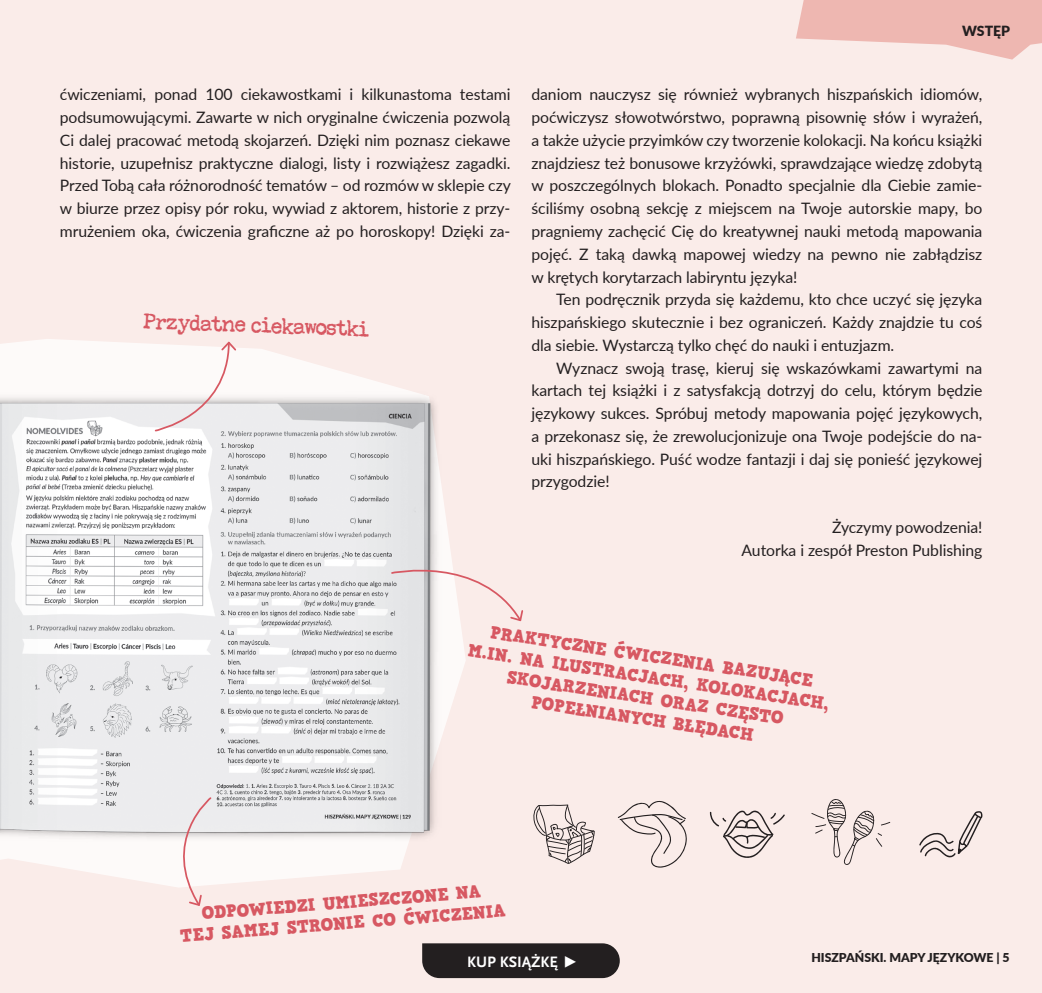
<style>
.page{position:relative;width:1042px;height:993px;background:#fff}
.page>*{position:absolute;margin:0;border:0;box-sizing:border-box;transform-origin:0 0}
.t1{font:21px "Sunflower";color:#d75862}
.t2{font:17.5px/21px "HVD Comic Serif Pro";color:#d75862;text-align:center}
.t3{font:15.75px/22.8px "Lato";letter-spacing:-.005em;color:#231f20;text-align:justify}
.t4{font:700 15.75px "Scala Sans Pro";color:#fff}
.t5{font:900 14px "Lato";color:#231f20}
.t6{font:900 12.25px "Lato";color:#231f20}
</style>
<div class="page">
<div style="left:0;top:0;width:1042px;height:992px;background:#faece9"></div>
<svg style="left:796px;top:0;width:246px;height:60px"></svg>
<svg style="left:0;top:339px;width:466px;height:546px"></svg>
<img style="left:0;top:376px;width:457px;height:493px">
<svg style="left:154px;top:340px;width:84px;height:92px"></svg>
<svg style="left:159px;top:796px;width:53px;height:110px"></svg>
<svg style="left:390px;top:554px;width:133px;height:68px"></svg>
<svg style="left:919px;top:811px;width:63px;height:46px"></svg>
<svg style="left:617px;top:800px;width:70px;height:67px"></svg>
<svg style="left:710px;top:810px;width:75px;height:48px"></svg>
<svg style="left:533px;top:804px;width:62px;height:59px"></svg>
<svg style="left:811px;top:799px;width:79px;height:65px"></svg>
<div style="left:422px;top:943px;width:198px;height:34px;background:#231f20"></div>
<p class="t5" style="left:962px;top:20px;width:49px">WSTĘP</p>
<p class="t3" style="left:60px;top:83px;width:452px">ćwiczeniami, ponad 100 ciekawostkami i kilkunastoma testami podsumowującymi. Zawarte w nich oryginalne ćwiczenia pozwolą Ci dalej pracować metodą skojarzeń. Dzięki nim poznasz ciekawe historie, uzupełnisz praktyczne dialogi, listy i rozwiążesz zagadki.<br>Przed Tobą cała różnorodność tematów – od rozmów w sklepie czy w biurze przez opisy pór roku, wywiad z aktorem, historie z przy&shy;mrużeniem oka, ćwiczenia graficzne aż po horoskopy! Dzięki za-</p>
<p class="t3" style="left:531px;top:83px;width:452px">daniom nauczysz się również wybranych hiszpańskich idiomów, poćwiczysz słowotwórstwo, poprawną pisownię słów i wyrażeń, a także użycie przyimków czy tworzenie kolokacji. Na końcu książki znajdziesz też bonusowe krzyżówki, sprawdzające wiedzę zdobytą w poszczególnych blokach. Ponadto specjalnie dla Ciebie zamie&shy;ściliśmy osobną sekcję z miejscem na Twoje autorskie mapy, bo pragniemy zachęcić Cię do kreatywnej nauki metodą mapowania pojęć. Z taką dawką mapowej wiedzy na pewno nie zabłądzisz w krętych korytarzach labiryntu języka!</p>
<p class="t3" style="left:531px;top:287px;width:452px;text-indent:25px">Ten podręcznik przyda się każdemu, kto chce uczyć się języka hiszpańskiego skutecznie i bez ograniczeń. Każdy znajdzie tu coś dla siebie. Wystarczą tylko chęć do nauki i entuzjazm.</p>
<p class="t3" style="left:531px;top:356px;width:452px;text-indent:25px">Wyznacz swoją trasę, kieruj się wskazówkami zawartymi na kartach tej książki i z satysfakcją dotrzyj do celu, którym będzie językowy sukces. Spróbuj metody mapowania pojęć językowych, a przekonasz się, że zrewolucjonizuje ona Twoje podejście do na&shy;uki hiszpańskiego. Puść wodze fantazji i daj się ponieść językowej przygodzie!</p>
<p class="t3" style="left:741px;top:515px;width:242px;text-align:right">Życzymy powodzenia!<br>Autorka i zespół Preston Publishing</p>
<h1 class="t1" style="left:143px;top:308px;width:229px;rotate:2deg">Przydatne ciekawostki</h1>
<p class="t2" style="left:472px;top:620px;width:366px;rotate:8deg">PRAKTYCZNE ĆWICZENIA BAZUJĄCE<br>M.IN. NA ILUSTRACJACH, KOLOKACJACH,<br>SKOJARZENIACH ORAZ CZĘSTO<br>POPEŁNIANYCH BŁĘDACH</p>
<p class="t2" style="left:178px;top:905px;width:327px;rotate:-5deg">ODPOWIEDZI UMIESZCZONE NA<br>TEJ SAMEJ STRONIE CO ĆWICZENIA</p>
<p class="t4" style="left:467px;top:952px;width:112px">KUP KSIĄŻKĘ ▶</p>
<p class="t6" style="left:811px;top:947px;width:200px">HISZPAŃSKI. MAPY JĘZYKOWE | 5</p>
</div>
